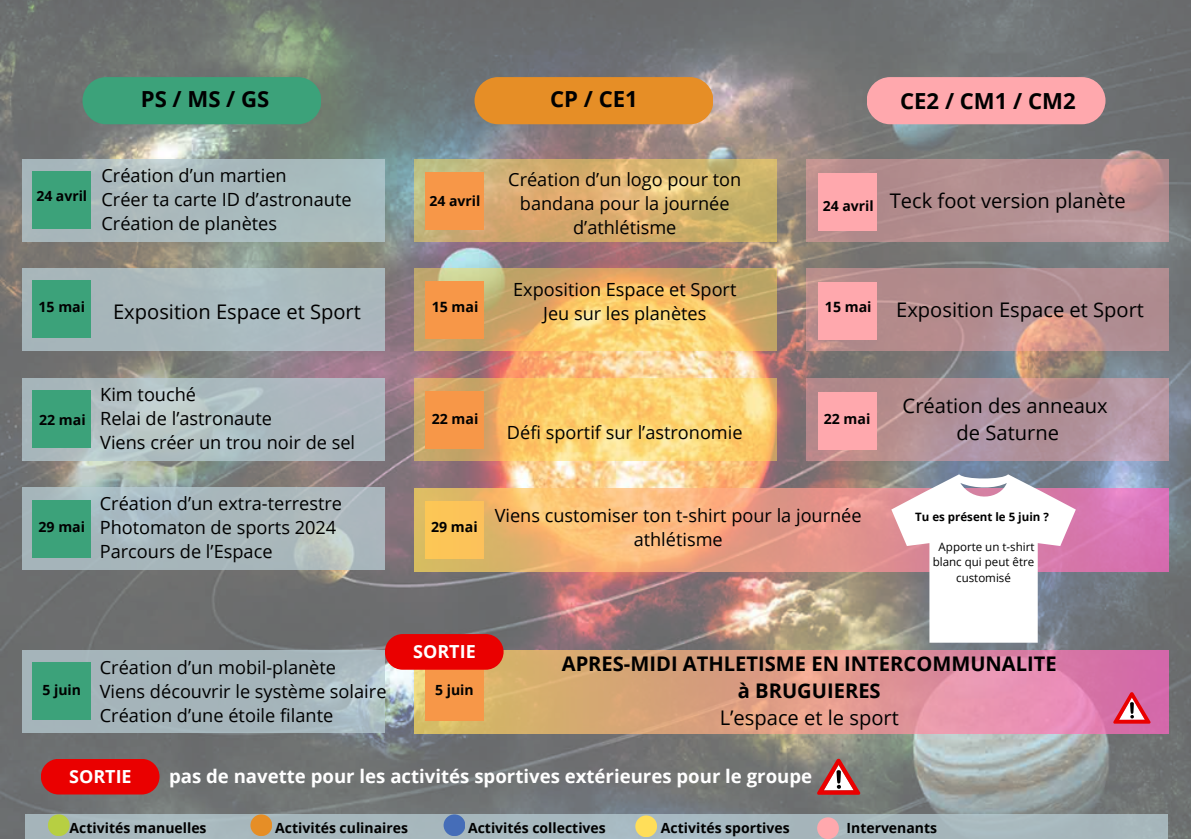
<style>
.page{position:relative;width:1191px;height:839px;background:#fff}
.page>*{position:absolute;margin:0;border:0;box-sizing:border-box;transform-origin:0 0}
.t1{font:700 22.2px "Open Sans";color:#000}
.t2{font:20.2px/27px "Open Sans";color:#000;text-align:center}
.t3{font:700 20.2px/27px "Open Sans";color:#000;text-align:center}
.t4{font:700 18.6px "Open Sans";color:#fff}
.t5{font:18.2px/24px "Open Sans";color:#000}
.t6{font:700 18px "Open Sans";color:#fff}
.t7{font:700 14.2px "Open Sans";color:#000}
.t8{font:700 14px "Open Sans";color:#000}
.t9{font:11.6px/15.2px "Open Sans";color:#000;text-align:center}
.t10{font:700 11.6px "Open Sans";color:#000}
.s1{font-weight:400}
</style>
<div class="page">
<img style="left:0;top:0;width:1191px;height:838px">
<div style="left:83px;top:77px;width:238px;height:47px;background:#3ca27a;border-radius:24px"></div>
<div style="left:22px;top:159px;width:362px;height:82px;background:#a9bbbd"></div>
<div style="left:22px;top:268px;width:362px;height:83px;background:#aab8bd"></div>
<svg style="left:22px;top:378px;width:362px;height:82px;background:#afbdc1"></svg>
<svg style="left:22px;top:487px;width:362px;height:83px;background:#abb9be"></svg>
<svg style="left:22px;top:650px;width:362px;height:83px;background:#a6b6bc"></svg>
<div style="left:867px;top:77px;width:239px;height:47px;background:#ffa8ad;border-radius:24px"></div>
<svg style="left:806px;top:159px;width:362px;height:82px;background:#b69091"></svg>
<svg style="left:806px;top:268px;width:362px;height:83px;background:#b68e8f"></svg>
<svg style="left:806px;top:378px;width:362px;height:82px;background:#b4929a"></svg>
<div style="left:475px;top:77px;width:238px;height:47px;background:#e68e26;border-radius:24px"></div>
<svg style="left:414px;top:159px;width:362px;height:82px;background:#d3b170"></svg>
<svg style="left:414px;top:268px;width:362px;height:83px;background:#e2b86c"></svg>
<svg style="left:414px;top:378px;width:362px;height:82px;background:#f6cb71"></svg>
<svg style="left:414px;top:650px;width:754px;height:83px;background:#dd998e"></svg>
<div style="left:32px;top:171px;width:59px;height:58px;background:#3ca27a"></div>
<div style="left:32px;top:280px;width:59px;height:58px;background:#3ca27a"></div>
<div style="left:32px;top:390px;width:59px;height:58px;background:#3ca27a"></div>
<div style="left:32px;top:500px;width:59px;height:58px;background:#3ca27a"></div>
<div style="left:32px;top:662px;width:59px;height:58px;background:#3ca27a"></div>
<div style="left:425px;top:172px;width:59px;height:58px;background:#f79748"></div>
<div style="left:425px;top:281px;width:59px;height:58px;background:#f79748"></div>
<div style="left:425px;top:391px;width:59px;height:58px;background:#f79748"></div>
<div style="left:425px;top:663px;width:59px;height:58px;background:#f79748"></div>
<div style="left:818px;top:173px;width:58px;height:57px;background:#ffa8ad"></div>
<div style="left:818px;top:282px;width:58px;height:58px;background:#ffa8ad"></div>
<div style="left:818px;top:391px;width:58px;height:58px;background:#ffa8ad"></div>
<div style="left:25px;top:813px;width:1143px;height:25px;background:#a7b8bd"></div>
<div style="left:48px;top:814px;width:22px;height:22px;background:#b7cf42;border-radius:50%"></div>
<div style="left:250px;top:814px;width:22px;height:22px;background:#e68e26;border-radius:50%"></div>
<div style="left:444px;top:814px;width:21px;height:22px;background:#456db8;border-radius:50%"></div>
<div style="left:635px;top:815px;width:22px;height:22px;background:#ffde59;border-radius:50%"></div>
<div style="left:817px;top:817px;width:22px;height:21px;background:#ffa8ad;border-radius:50%"></div>
<div style="left:385px;top:634px;width:119px;height:35px;background:#ea0000;border-radius:18px"></div>
<svg style="left:1113px;top:692px;width:38px;height:31px"></svg>
<div style="left:41px;top:758px;width:118px;height:36px;background:#ea0000;border-radius:18px"></div>
<svg style="left:817px;top:758px;width:44px;height:36px"></svg>
<svg style="left:414px;top:488px;width:754px;height:83px;background:#eba483"></svg>
<svg style="left:891px;top:474px;width:185px;height:168px"></svg>
<h6 class="t1" style="left:141px;top:83px;width:130px">PS/MS/GS</h6>
<h2 class="t1" style="left:550px;top:83px;width:89px">CP / CE1</h2>
<h6 class="t1" style="left:900px;top:86px;width:177px">CE2 / CM1 / CM2</h6>
<h6 class="t8" style="left:36px;top:186px;width:52px">24 avril</h6>
<h6 class="t5" style="left:101px;top:163px;width:252px">Création d’un martien<br>Créer ta carte ID d’astronaute<br>Création de planètes</h6>
<h2 class="t7" style="left:39px;top:297px;width:48px">15 mai</h2>
<p class="t2" style="left:113px;top:298px;width:249px">Exposition Espace et Sport</p>
<h5 class="t5" style="left:508px;top:167px;width:235px;text-align:center">Création d’un logo pour ton bandana pour la journée d’athlétisme</h5>
<h2 class="t8" style="left:430px;top:191px;width:52px">24 avril</h2>
<h5 class="t8" style="left:823px;top:196px;width:52px">24 avril</h5>
<p class="t2" style="left:890px;top:187px;width:238px">Teck foot version planète</p>
<h6 class="t5" style="left:513px;top:277px;width:225px;text-align:center">Exposition Espace et Sport<br>Jeu sur les planètes</h6>
<h2 class="t7" style="left:432px;top:297px;width:48px">15 mai</h2>
<h6 class="t7" style="left:825px;top:297px;width:48px">15 mai</h6>
<p class="t2" style="left:896px;top:296px;width:249px">Exposition Espace et Sport</p>
<h6 class="t7" style="left:39px;top:410px;width:48px">22 mai</h6>
<h6 class="t5" style="left:100px;top:382px;width:257px">Kim touché<br>Relai de l’astronaute<br>Viens créer un trou noir de sel</h6>
<h6 class="t7" style="left:39px;top:516px;width:48px">29 mai</h6>
<h3 class="t5" style="left:100px;top:490px;width:244px">Création d’un extra-terrestre<br>Photomaton de sports 2024<br>Parcours de l’Espace</h3>
<h5 class="t7" style="left:432px;top:409px;width:48px">22 mai</h5>
<h6 class="t7" style="left:824px;top:409px;width:48px">22 mai</h6>
<h6 class="t5" style="left:507px;top:420px;width:237px">Défi sportif sur l’astronomie</h6>
<h6 class="t7" style="left:431px;top:516px;width:48px">29 mai</h6>
<h5 class="t5" style="left:495px;top:502px;width:368px;text-align:center">Viens customiser ton t-shirt pour la journée athlétisme</h5>
<h5 class="t2" style="left:903px;top:392px;width:207px">Création des anneaux de Saturne</h5>
<p class="t10" style="left:915px;top:508px;width:135px">Tu es présent le 5 juin ?</p>
<h4 class="t9" style="left:939px;top:539px;width:97px">Apporte un t-shirt</h4>
<h6 class="t9" style="left:933px;top:554px;width:103px">blanc qui peut être customisé</h6>
<h5 class="t8" style="left:43px;top:679px;width:40px">5 juin</h5>
<h2 class="t5" style="left:100px;top:655px;width:288px">Création d’un mobil-planète<br>Viens découvrir le système solaire<br>Création d’une étoile filante</h2>
<h5 class="t6" style="left:413px;top:638px;width:64px">SORTIE</h5>
<p class="t8" style="left:435px;top:680px;width:40px">5 juin</p>
<h6 class="t3" style="left:562px;top:649px;width:497px">APRES-MIDI ATHLETISME EN INTERCOMMUNALITE à BRUGUIERES<br><span class="s1">L’espace et le sport</span></h6>
<h5 class="t6" style="left:69px;top:763px;width:64px">SORTIE</h5>
<h3 class="t4" style="left:169px;top:763px;width:645px">pas de navette pour les activités sportives extérieures pour le groupe</h3>
<p class="t8" style="left:70px;top:817px;width:138px">Activités manuelles</p>
<h1 class="t8" style="left:275px;top:817px;width:134px">Activités culinaires</h1>
<h1 class="t8" style="left:468px;top:817px;width:139px">Activités collectives</h1>
<h1 class="t8" style="left:661px;top:817px;width:130px">Activités sportives</h1>
<p class="t8" style="left:847px;top:817px;width:92px">Intervenants</p>
</div>
